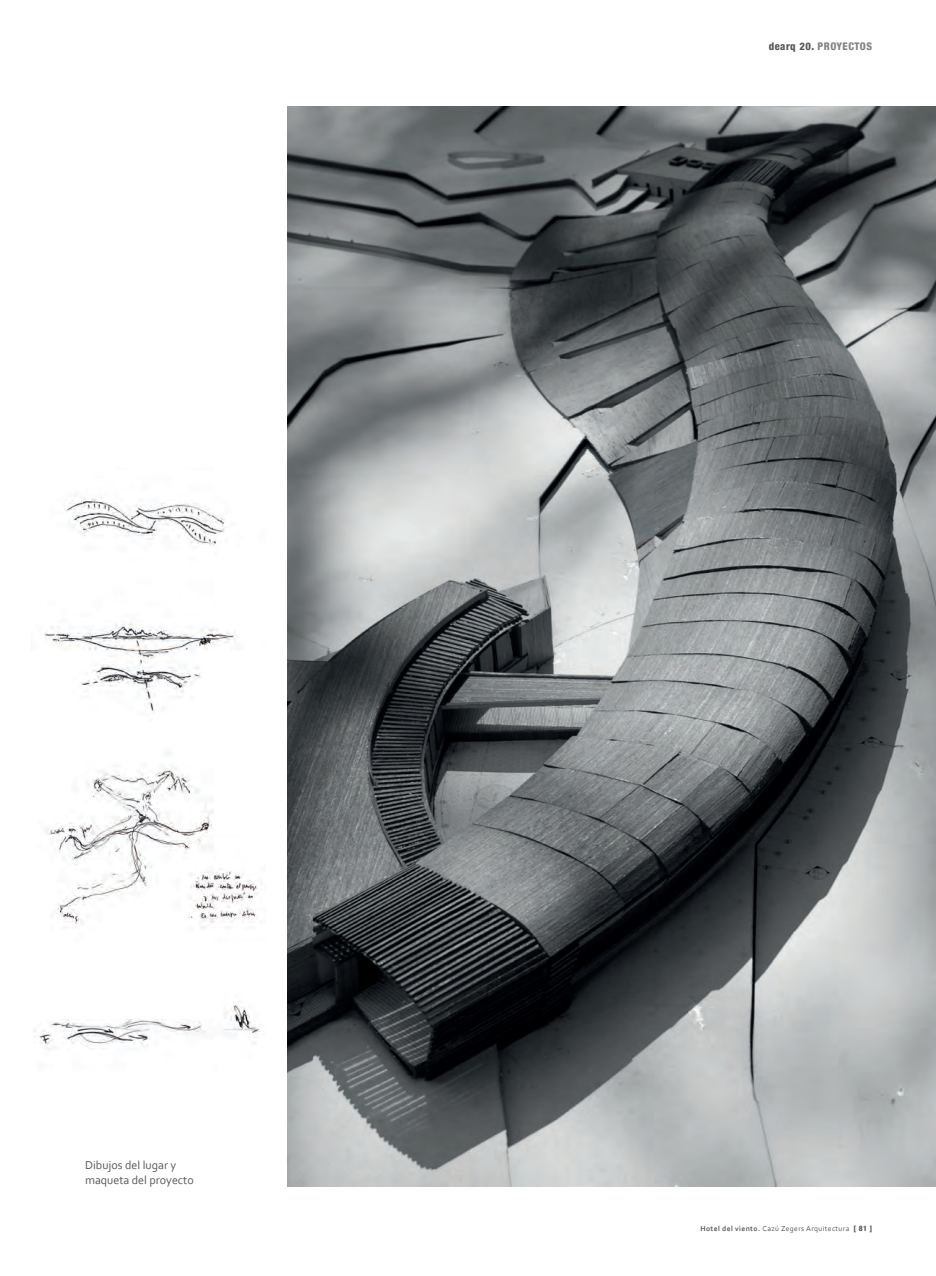
<style>
.page{position:relative;width:936px;height:1276px;background:#fff}
.page>*{position:absolute;margin:0;border:0;box-sizing:border-box;transform-origin:0 0}
.t1{font:12px/15px "Corbel";color:#57585a}
.t2{font:800 condensed 10.5px "Helvetica 87";letter-spacing:.05em;color:#808285}
.t3{font:7.5px "Corbel";letter-spacing:.05em;color:#57585a}
.s1{color:#57585a}
.s2{font-weight:700}
.s3{font-family:"Helvetica 87";font-weight:800;font-stretch:condensed}
</style>
<div class="page">
<img style="left:287px;top:106px;width:648px;height:1080px">
<img style="left:34px;top:496px;width:228px;height:554px">
<h1 class="t1" style="left:85px;top:1157px;width:110px">Dibujos del lugar y maqueta del proyecto</h1>
<h2 class="t2" style="left:768px;top:40px;width:105px"><span class="s1">dearq 20.</span> PROYECTOS</h2>
<p class="t3" style="left:700px;top:1224px;width:173px"><span class="s2">Hotel del viento.</span> Cazú Zegers Arquitectura <span class="s3">[ 81 ]</span></p>
</div>
